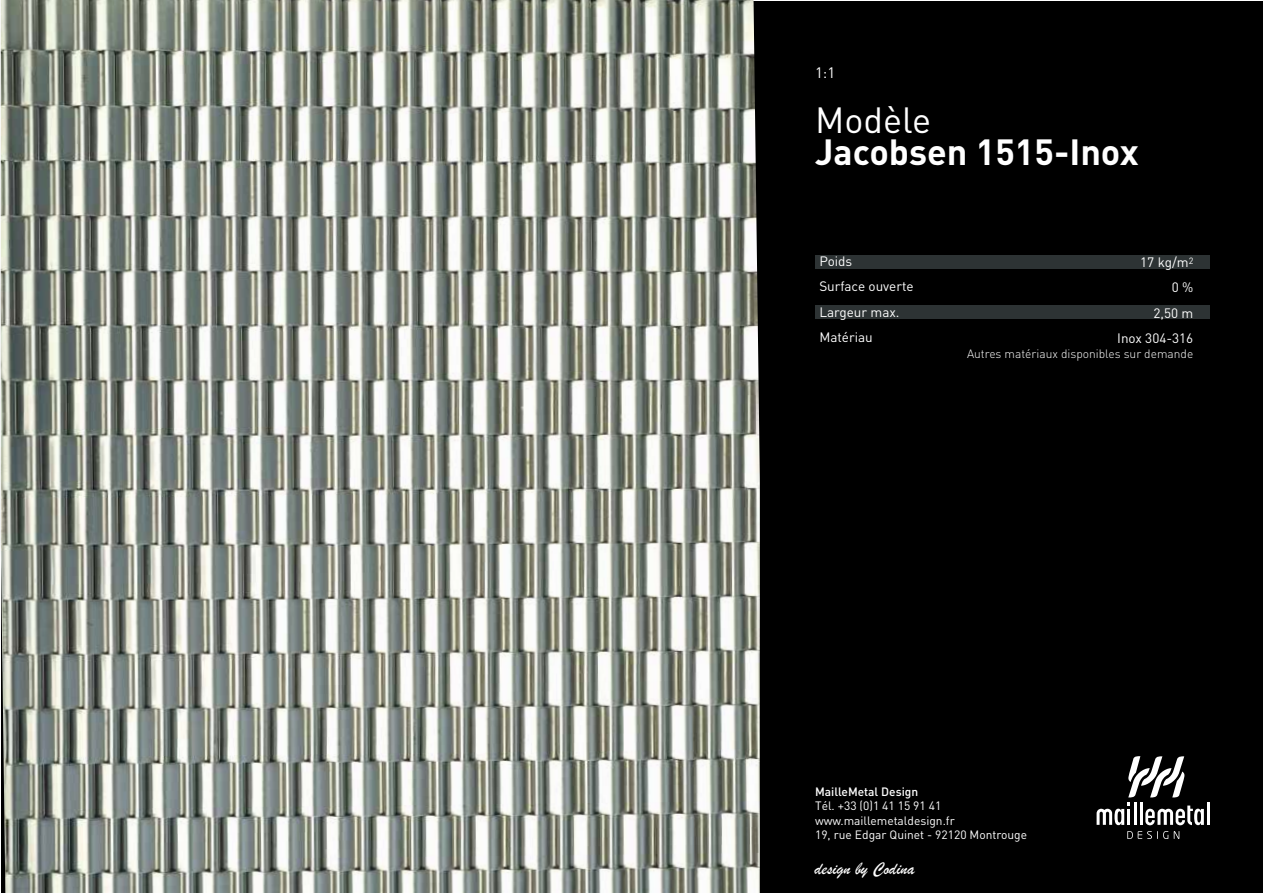
<style>
.page{position:relative;width:1263px;height:893px;background:#fff}
.page>*{position:absolute;margin:0;border:0;box-sizing:border-box;transform-origin:0 0}
.t1{font:700 36px "DIN";color:#fff}
.t2{font:36px "DIN";color:#fff}
.t3{font:18px "Brush Script";color:#fff}
.t4{font:15px "DIN";color:#fff}
.t5{font:13.5px/25.2px "DIN";color:#fff}
.t6{font:12px/14.4px "DIN";color:#fff}
.t7{font:300 12px "DIN";color:#fff}
.t8{font:500 12px "DIN";color:#fff}
</style>
<div class="page">
<div style="left:2px;top:1px;width:1261px;height:891px;background:#000"></div>
<hr style="left:1207px;top:803px;width:3px;height:22px;background:#fff">
<svg style="left:1096px;top:756px;width:108px;height:69px"></svg>
<svg style="left:1174px;top:831px;width:5px;height:8px"></svg>
<svg style="left:1127px;top:831px;width:41px;height:8px"></svg>
<div style="left:815px;top:255px;width:395px;height:14px;background:#2d3334"></div>
<div style="left:815px;top:306px;width:395px;height:13px;background:#2d3334"></div>
<img style="left:1px;top:0;width:759px;height:893px">
<p class="t4" style="left:815px;top:63px;width:22px">1:1</p>
<h1 class="t2" style="left:815px;top:97px;width:118px">Modèle</h1>
<h1 class="t1" style="left:815px;top:129px;width:325px">Jacobsen 1515-Inox</h1>
<p class="t5" style="left:819px;top:248px;width:96px">Poids<br>Surface ouverte<br>Largeur max.<br>Matériau</p>
<p class="t5" style="left:1117px;top:249px;width:78px;text-align:right">17 kg/m<sup>2<br></sup>0 %<br>2,50 m<br>Inox 304-316</p>
<p class="t7" style="left:967px;top:346px;width:228px">Autres matériaux disponibles sur demande</p>
<p class="t8" style="left:815px;top:784px;width:105px">MailleMetal Design</p>
<p class="t6" style="left:815px;top:798px;width:213px">Tél. +33 (0)1 41 15 91 41 www.maillemetaldesign.fr<br>19, rue Edgar Quinet - 92120 Montrouge</p>
<h2 class="t3" style="left:814px;top:857px;width:102px">design by Codina</h2>
</div>
